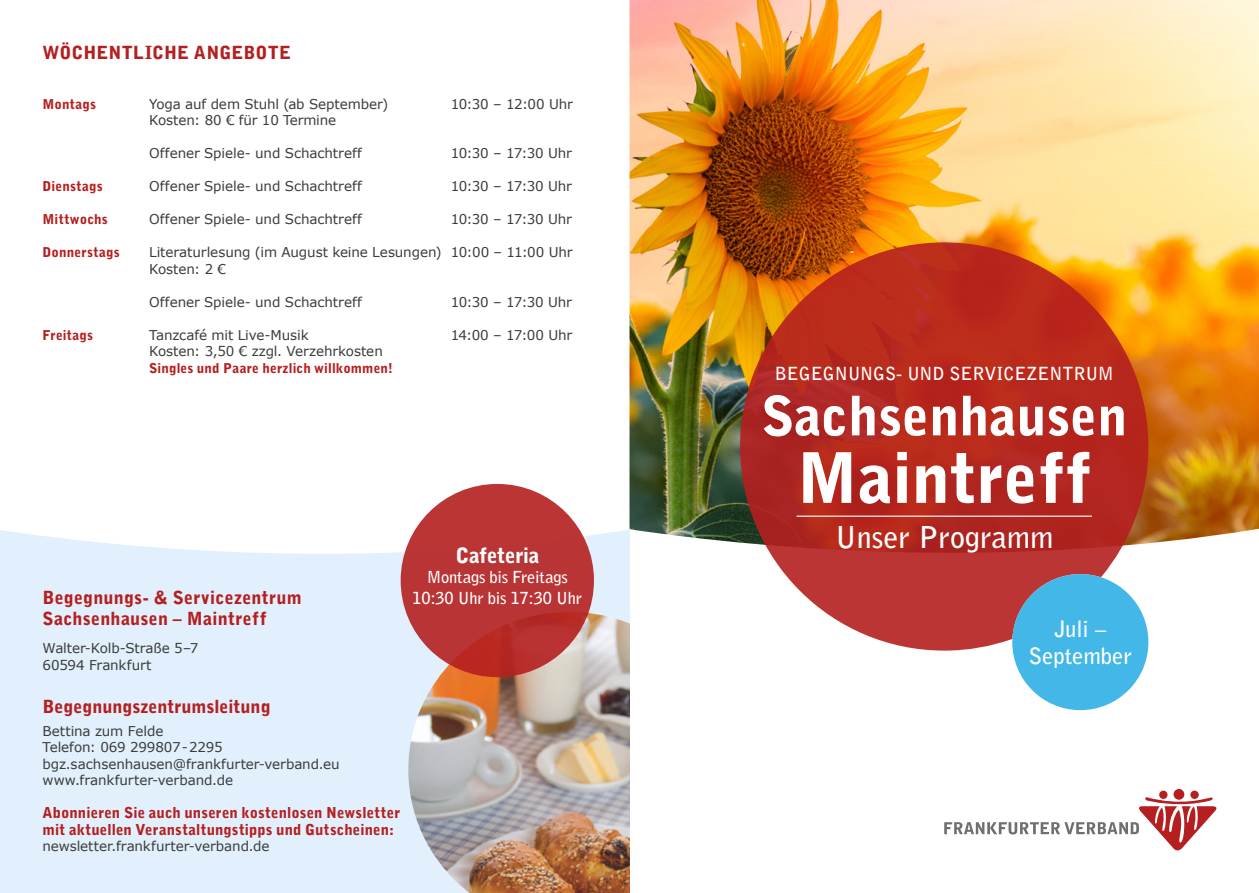
<style>
.page{position:relative;width:1259px;height:893px;background:#fff}
.page>*{position:absolute;margin:0;border:0;box-sizing:border-box;transform-origin:0 0}
.t1{font:900 69px "Bell Gothic Std";color:#fff}
.t2{font:900 54px "Bell Gothic Std";color:#fff}
.t3{font:700 30px "Bell Gothic Std";color:#fff}
.t4{font:700 22.5px/27px "Bell Gothic Std";color:#fff;text-align:center}
.t5{font:900 21px "Bell Gothic Std";letter-spacing:-.015em;color:#fff}
.t6{font:900 18px/21.6px "Bell Gothic Std";letter-spacing:.005em;color:#b51f1f}
.t7{font:700 18px "Bell Gothic Std";color:#fff}
.t8{font:700 16.5px/20.2px "Bell Gothic Std";letter-spacing:-.015em;color:#fff;text-align:center}
.t9{font:900 15px/16.5px "Bell Gothic Std";letter-spacing:.005em;color:#b51f1f}
.t10{font:13.5px/16.5px "Verdana";letter-spacing:-.01em;color:#3c3c3b}
.t11{font:900 13.5px "Bell Gothic Std";letter-spacing:.01em;color:#b51f1f}
</style>
<div class="page">
<svg style="left:0;top:522px;width:629px;height:371px;background:#e3f1fc"></svg>
<img style="left:629px;top:0;width:630px;height:554px">
<img style="left:408px;top:612px;width:221px;height:281px">
<div style="left:401px;top:484px;width:193px;height:193px;background:linear-gradient(to bottom,#bc383a,#b72d2a);border-radius:50%"></div>
<div style="left:1159px;top:791px;width:8px;height:8px;background:#b51f1f;border-radius:50%"></div>
<div style="left:1190px;top:791px;width:8px;height:8px;background:#b51f1f;border-radius:50%"></div>
<div style="left:1173px;top:789px;width:11px;height:11px;background:#b51f1f;border-radius:50%"></div>
<svg style="left:944px;top:797px;width:272px;height:53px"></svg>
<svg style="left:740px;top:242px;width:408px;height:409px;background:#be432f"></svg>
<hr style="left:796px;top:516px;width:296px;height:1px;background:#fff">
<div style="left:1012px;top:574px;width:136px;height:136px;background:#42b7e8;border-radius:50%"></div>
<h3 class="t6" style="left:43px;top:42px;width:250px">WÖCHENTLICHE ANGEBOTE</h3>
<p class="t11" style="left:43px;top:96px;width:55px">Montags</p>
<p class="t10" style="left:149px;top:96px;width:241px">Yoga auf dem Stuhl (ab September)</p>
<p class="t10" style="left:451px;top:96px;width:124px">10:30 – 12:00 Uhr</p>
<p class="t10" style="left:149px;top:112px;width:189px">Kosten: 80 € für 10 Termine</p>
<p class="t10" style="left:149px;top:145px;width:214px">Offener Spiele- und Schachtreff</p>
<p class="t10" style="left:451px;top:145px;width:123px">10:30 – 17:30 Uhr</p>
<p class="t11" style="left:43px;top:178px;width:62px">Dienstags</p>
<p class="t10" style="left:149px;top:178px;width:214px">Offener Spiele- und Schachtreff</p>
<p class="t10" style="left:451px;top:178px;width:123px">10:30 – 17:30 Uhr</p>
<p class="t11" style="left:43px;top:211px;width:67px">Mittwochs</p>
<p class="t10" style="left:149px;top:211px;width:214px">Offener Spiele- und Schachtreff</p>
<p class="t10" style="left:451px;top:211px;width:123px">10:30 – 17:30 Uhr</p>
<p class="t11" style="left:43px;top:244px;width:79px">Donnerstags</p>
<p class="t10" style="left:149px;top:244px;width:425px">Literaturlesung (im August keine Lesungen) 10:00 – 11:00 Uhr<br>Kosten: 2 €</p>
<p class="t10" style="left:149px;top:294px;width:214px">Offener Spiele- und Schachtreff</p>
<p class="t10" style="left:451px;top:294px;width:123px">10:30 – 17:30 Uhr</p>
<p class="t11" style="left:43px;top:327px;width:52px">Freitags</p>
<p class="t10" style="left:149px;top:327px;width:161px">Tanzcafé mit Live-Musik</p>
<p class="t10" style="left:451px;top:327px;width:123px">14:00 – 17:00 Uhr</p>
<p class="t10" style="left:149px;top:343px;width:235px">Kosten: 3,50 € zzgl. Verzehrkosten</p>
<p class="t11" style="left:149px;top:360px;width:246px">Singles und Paare herzlich willkommen!</p>
<h3 class="t6" style="left:43px;top:586px;width:261px">Begegnungs- &amp; Servicezentrum<br>Sachsenhausen – Maintreff</h3>
<p class="t10" style="left:43px;top:640px;width:157px">Walter-Kolb-Straße 5–7<br>60594 Frankfurt</p>
<h3 class="t6" style="left:43px;top:696px;width:230px">Begegnungszentrumsleitung</h3>
<p class="t10" style="left:43px;top:723px;width:299px">Bettina zum Felde<br>Telefon: 069 299807-2295 bgz.sachsenhausen@frankfurter-verband.eu www.frankfurter-verband.de</p>
<p class="t9" style="left:43px;top:805px;width:359px">Abonnieren Sie auch unseren kostenlosen Newsletter mit aktuellen Veranstaltungstipps und Gutscheinen:</p>
<p class="t10" style="left:43px;top:838px;width:228px">newsletter.frankfurter-verband.de</p>
<h3 class="t5" style="left:455px;top:543px;width:85px">Cafeteria</h3>
<p class="t8" style="left:412px;top:567px;width:171px">Montags bis Freitags<br>10:30 Uhr bis 17:30 Uhr</p>
<h3 class="t7" style="left:775px;top:362px;width:340px">BEGEGNUNGS- UND SERVICEZENTRUM</h3>
<h2 class="t2" style="left:761px;top:384px;width:368px">Sachsenhausen</h2>
<h1 class="t1" style="left:796px;top:438px;width:297px">Maintreff</h1>
<h3 class="t3" style="left:835px;top:519px;width:220px">Unser Programm</h3>
<h3 class="t4" style="left:1028px;top:615px;width:105px">Juli –<br>September</h3>
</div>
